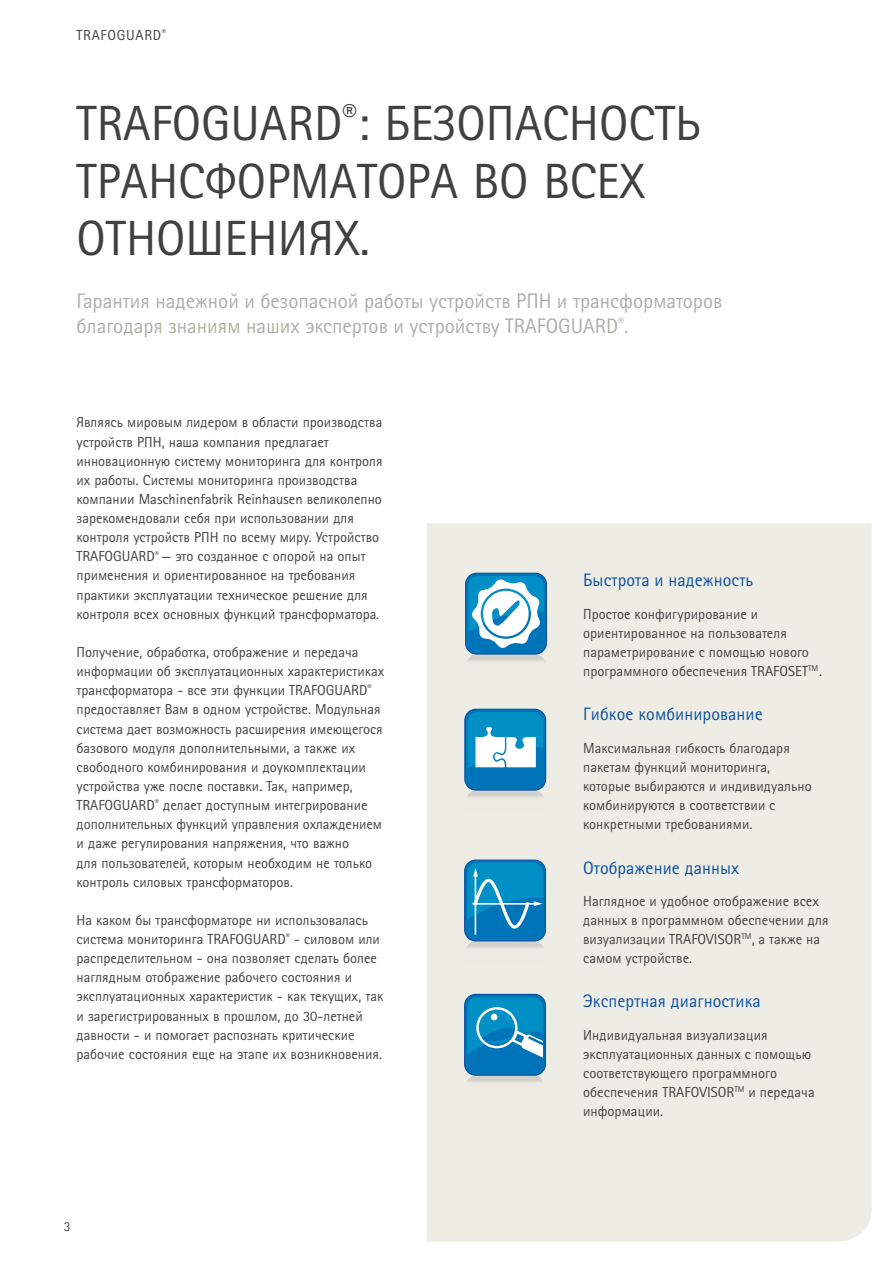
<style>
.page{position:relative;width:893px;height:1263px;background:#fff}
.page>*{position:absolute;margin:0;border:0;box-sizing:border-box;transform-origin:0 0}
.t1{font:49.5px/57.4px "Rotis Sans Serif Pro Cyr";color:#414140}
.t2{font:21px/24.8px "Rotis Sans Serif Pro Cyr";color:#afaea5}
.t3{font:18px "Rotis Sans Serif Pro Cyr";letter-spacing:.005em;color:#0d519e}
.t4{font:14.55px/19.2px "Rotis Sans Serif Pro Cyr";color:#414140}
.t5{font:14.55px "Rotis Sans Serif Pro Cyr";letter-spacing:.05em;color:#414140}
.t6{font:13.5px "Rotis Sans Serif";color:#414140}
</style>
<div class="page">
<div style="left:427px;top:523px;width:445px;height:719px;background:#edece5"></div>
<img style="left:466px;top:655px;width:80px;height:24px">
<svg style="left:465px;top:573px;width:82px;height:82px"></svg>
<img style="left:465px;top:791px;width:81px;height:19px">
<svg style="left:464px;top:709px;width:82px;height:82px"></svg>
<img style="left:465px;top:941px;width:80px;height:20px">
<svg style="left:464px;top:859px;width:82px;height:82px;background:#1b8cc3"></svg>
<img style="left:465px;top:1076px;width:80px;height:19px">
<svg style="left:464px;top:994px;width:82px;height:82px;background:#1e8dc3"></svg>
<p class="t5" style="left:77px;top:26px;width:91px">TRAFOGUARD<sup>®</sup></p>
<h1 class="t1" style="left:77px;top:95px;width:626px">TRAFOGUARD<sup>®</sup>: БЕЗОПАСНОСТЬ<br>ТРАНСФОРМАТОРА ВО ВСЕХ<br>ОТНОШЕНИЯХ.</h1>
<h2 class="t2" style="left:77px;top:289px;width:647px">ГАРАНТИЯ НАДЕЖНОЙ И БЕЗОПАСНОЙ РАБОТЫ УСТРОЙСТВ РПН И ТРАНСФОРМАТОРОВ<br>БЛАГОДАРЯ ЗНАНИЯМ НАШИХ ЭКСПЕРТОВ И УСТРОЙСТВУ TRAFOGUARD<sup>®</sup>.</h2>
<p class="t4" style="left:77px;top:413px;width:308px">ЯВЛЯЯСЬ МИРОВЫМ ЛИДЕРОМ В ОБЛАСТИ ПРОИЗВОДСТВА УСТРОЙСТВ РПН, НАША КОМПАНИЯ ПРЕДЛАГАЕТ ИННОВАЦИОННУЮ СИСТЕМУ МОНИТОРИНГА ДЛЯ КОНТРОЛЯ ИХ РАБОТЫ. СИСТЕМЫ МОНИТОРИНГА ПРОИЗВОДСТВА КОМПАНИИ MASCHINENFABRIK REINHAUSEN ВЕЛИКОЛEПНО ЗАРЕКОМЕНДОВАЛИ СЕБЯ ПРИ ИСПОЛЬЗОВАНИИ ДЛЯ КОНТРОЛЯ УСТРОЙСТВ РПН ПО ВСЕМУ МИРУ. УСТРОЙСТВО TRAFOGUARD<sup>®</sup> — ЭТО СОЗДАННОЕ С ОПОРОЙ НА ОПЫТ ПРИМЕНЕНИЯ И ОРИЕНТИРОВАННОЕ НА ТРЕБОВАНИЯ ПРАКТИКИ ЭКСПЛУАТАЦИИ ТЕХНИЧЕСКОЕ РЕШЕНИЕ ДЛЯ КОНТРОЛЯ ВСЕХ ОСНОВНЫХ ФУНКЦИЙ ТРАНСФОРМАТОРА.</p>
<p class="t4" style="left:77px;top:643px;width:309px">ПОЛУЧЕНИЕ, ОБРАБОТКА, ОТОБРАЖЕНИЕ И ПЕРЕДАЧА ИНФОРМАЦИИ ОБ ЭКСПЛУАТАЦИОННЫХ ХАРАКТЕРИСТИКАХ ТРАНСФОРМАТОРА - ВСЕ ЭТИ ФУНКЦИИ TRAFOGUARD<sup>® </sup>ПРЕДОСТАВЛЯЕТ ВАМ В ОДНОМ УСТРОЙСТВЕ. МОДУЛЬНАЯ СИСТЕМА ДАЕТ ВОЗМОЖНОСТЬ РАСШИРЕНИЯ ИМЕЮЩЕГОСЯ БАЗОВОГО МОДУЛЯ ДОПОЛНИТЕЛЬНЫМИ, А ТАКЖЕ ИХ СВОБОДНОГО КОМБИНИРОВАНИЯ И ДОУКОМПЛЕКТАЦИИ УСТРОЙСТВА УЖЕ ПОСЛЕ ПОСТАВКИ. ТАК, НАПРИМЕР, TRAFOGUARD<sup>®</sup> ДЕЛАЕТ ДОСТУПНЫМ ИНТЕГРИРОВАНИЕ ДОПОЛНИТЕЛЬНЫХ ФУНКЦИЙ УПРАВЛЕНИЯ ОХЛАЖДЕНИЕМ И ДАЖЕ РЕГУЛИРОВАНИЯ НАПРЯЖЕНИЯ, ЧТО ВАЖНО<br>ДЛЯ ПОЛЬЗОВАТЕЛЕЙ, КОТОРЫМ НЕОБХОДИМ НЕ ТОЛЬКО КОНТРОЛЬ СИЛОВЫХ ТРАНСФОРМАТОРОВ.</p>
<p class="t4" style="left:77px;top:910px;width:308px">НА КАКОМ БЫ ТРАНСФОРМАТОРЕ НИ ИСПОЛЬЗОВАЛАСЬ СИСТЕМА МОНИТОРИНГА TRAFOGUARD<sup>®</sup> - СИЛОВОМ ИЛИ РАСПРЕДЕЛИТЕЛЬНОМ - ОНА ПОЗВОЛЯЕТ СДЕЛАТЬ БОЛЕЕ НАГЛЯДНЫМ ОТОБРАЖЕНИЕ РАБОЧЕГО СОСТОЯНИЯ И ЭКСПЛУАТАЦИОННЫХ ХАРАКТЕРИСТИК - КАК ТЕКУЩИХ, ТАК И ЗАРЕГИСТРИРОВАННЫХ В ПРОШЛОМ, ДО 30-ЛЕТНЕЙ ДАВНОСТИ - И ПОМОГАЕТ РАСПОЗНАТЬ КРИТИЧЕСКИЕ РАБОЧИЕ СОСТОЯНИЯ ЕЩЕ НА ЭТАПЕ ИХ ВОЗНИКНОВЕНИЯ.</p>
<p class="t6" style="left:64px;top:1218px;width:8px">3</p>
<p class="t3" style="left:583px;top:570px;width:172px">БЫСТРОТА И НАДЕЖНОСТЬ</p>
<p class="t4" style="left:583px;top:604px;width:241px">ПРОСТОЕ КОНФИГУРИРОВАНИЕ И ОРИЕНТИРОВАННОЕ НА ПОЛЬЗОВАТЕЛЯ ПАРАМЕТРИРОВАНИЕ С ПОМОЩЬЮ НОВОГО ПРОГРАММНОГО ОБЕСПЕЧЕНИЯ TRAFOSET<sup>TM</sup>.</p>
<p class="t3" style="left:583px;top:704px;width:181px">ГИБКОЕ КОМБИНИРОВАНИЕ</p>
<p class="t4" style="left:583px;top:738px;width:230px">МАКСИМАЛЬНАЯ ГИБКОСТЬ БЛАГОДАРЯ<br>ПАКЕТАМ ФУНКЦИЙ МОНИТОРИНГА,<br>КОТОРЫЕ ВЫБИРАЮТСЯ И ИНДИВИДУАЛЬНО<br>КОМБИНИРУЮТСЯ В СООТВЕТСТВИИ С<br>КОНКРЕТНЫМИ ТРЕБОВАНИЯМИ.</p>
<p class="t3" style="left:583px;top:857px;width:158px">ОТОБРАЖЕНИЕ ДАННЫХ</p>
<p class="t4" style="left:583px;top:891px;width:247px">НАГЛЯДНОЕ И УДОБНОЕ ОТОБРАЖЕНИЕ ВСЕХ ДАННЫХ В ПРОГРАММНОМ ОБЕСПЕЧЕНИИ ДЛЯ ВИЗУАЛИЗАЦИИ TRAFOVISOR<sup>TM</sup>, А ТАКЖЕ НА САМОМ УСТРОЙСТВЕ.</p>
<p class="t3" style="left:583px;top:991px;width:179px">ЭКСПЕРТНАЯ ДИАГНОСТИКА</p>
<p class="t4" style="left:583px;top:1025px;width:233px">ИНДИВИДУАЛЬНАЯ ВИЗУАЛИЗАЦИЯ<br>ЭКСПЛУАТАЦИОННЫХ ДАННЫХ С ПОМОЩЬЮ<br>СООТВЕТСТВУЮЩЕГО ПРОГРАММНОГО<br>ОБЕСПЕЧЕНИЯ TRAFOVISOR<sup>TM</sup> И ПЕРЕДАЧА<br>ИНФОРМАЦИИ.</p>
</div>
